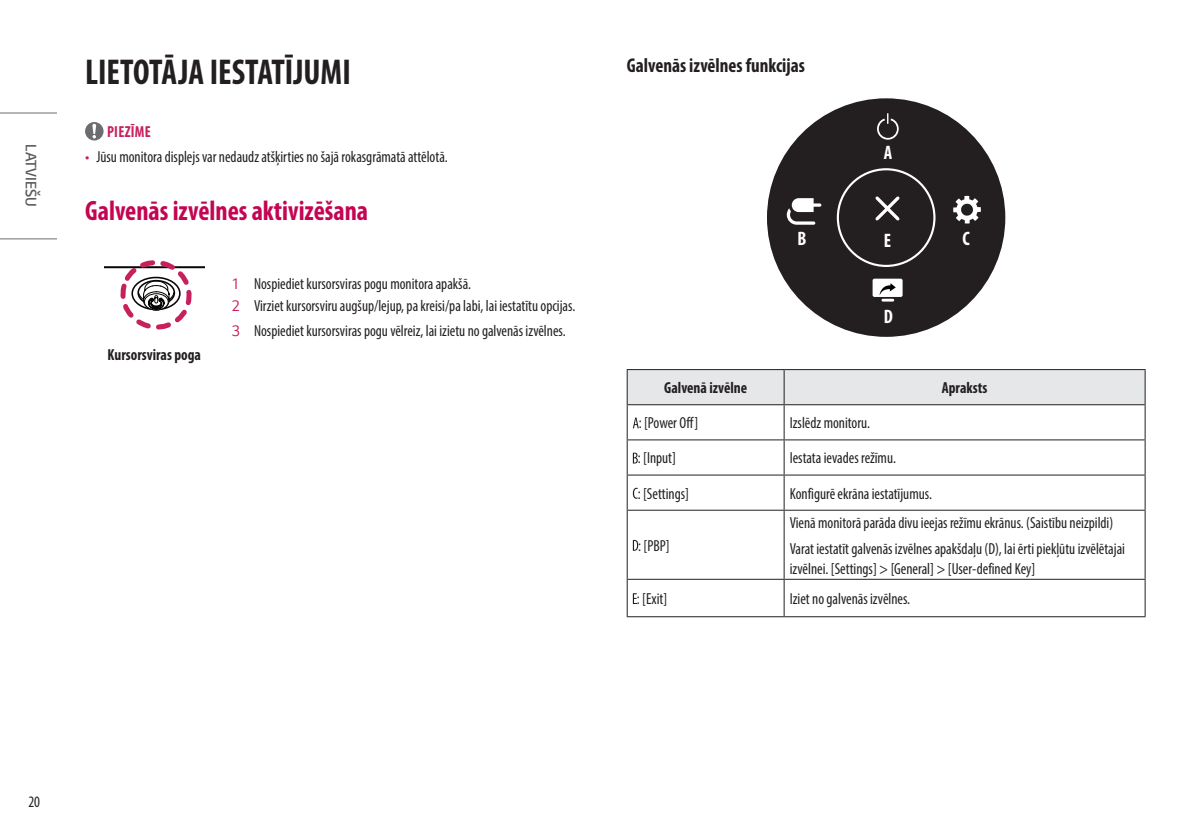
<style>
.page{position:relative;width:1191px;height:840px;background:#fff}
.page>*{position:absolute;margin:0;border:0;box-sizing:border-box;transform-origin:0 0}
.Title1{font:700 condensed 36px "Myriad Pro";color:#231f20;scale:.95 1}
.Title2{font:700 condensed 28px "Myriad Pro";color:#c30552;scale:.95 1}
.Title3{font:700 condensed 20px "Myriad Pro";color:#231f20;scale:.95 1}
.t1{font:700 condensed 19.6px "Myriad Pro";color:#fff;scale:.95 1}
.Body{font:condensed 16px/20px "Myriad Pro";color:#231f20;scale:.95 1}
.Body_Bold_Center{font:700 condensed 16px "Myriad Pro";color:#231f20;scale:.95 1}
.t2{font:300 16px "LG Smart";color:#57585a;scale:.95 1}
.Warning{font:700 condensed 16px "Myriad Pro";letter-spacing:.02em;color:#c8205d;scale:.95 1}
.s1{font-family:"LG Smart";font-stretch:normal;color:#c8205d}
</style>
<div class="page">
<hr style="left:0;top:112px;width:57px;height:1px;background:#6c6d70">
<hr style="left:0;top:238px;width:57px;height:1px;background:#6c6d70">
<svg style="left:85px;top:122px;width:19px;height:18px"></svg>
<hr style="left:104px;top:335px;width:100px;height:1px;background:#050504">
<svg style="left:104px;top:260px;width:100px;height:70px"></svg>
<div style="left:766px;top:97px;width:240px;height:240px;background:#231f20;border-radius:50%"></div>
<div style="left:836px;top:168px;width:99px;height:99px;border:2px solid #fff;border-radius:50%"></div>
<svg style="left:877px;top:118px;width:21px;height:22px"></svg>
<div style="left:878px;top:120px;width:19px;height:18px;background:#231f20;border-radius:50%"></div>
<svg style="left:787px;top:198px;width:34px;height:26px"></svg>
<svg style="left:875px;top:196px;width:25px;height:25px"></svg>
<svg style="left:953px;top:196px;width:28px;height:27px"></svg>
<svg style="left:879px;top:113px;width:17px;height:13px"></svg>
<div style="left:872px;top:278px;width:30px;height:19px;background:#fff;border-radius:2px"></div>
<svg style="left:879px;top:283px;width:16px;height:18px"></svg>
<div style="left:627px;top:370px;width:517px;height:34px;background:#e6e7e9"></div>
<hr style="left:626px;top:369px;width:158px;height:1px;background:#231f20">
<hr style="left:626px;top:370px;width:1px;height:34px;background:#231f20">
<hr style="left:784px;top:369px;width:361px;height:1px;background:#231f20">
<hr style="left:783px;top:370px;width:1px;height:34px;background:#231f20">
<hr style="left:1144px;top:370px;width:1px;height:34px;background:#231f20">
<hr style="left:626px;top:404px;width:158px;height:1px;background:#231f20">
<hr style="left:626px;top:405px;width:1px;height:34px;background:#231f20">
<hr style="left:784px;top:404px;width:361px;height:1px;background:#231f20">
<hr style="left:783px;top:405px;width:1px;height:34px;background:#231f20">
<hr style="left:1144px;top:405px;width:1px;height:34px;background:#231f20">
<hr style="left:626px;top:439px;width:158px;height:1px;background:#231f20">
<hr style="left:626px;top:440px;width:1px;height:34px;background:#231f20">
<hr style="left:784px;top:439px;width:361px;height:1px;background:#231f20">
<hr style="left:783px;top:440px;width:1px;height:34px;background:#231f20">
<hr style="left:1144px;top:440px;width:1px;height:34px;background:#231f20">
<hr style="left:626px;top:474px;width:158px;height:1px;background:#231f20">
<hr style="left:626px;top:475px;width:1px;height:34px;background:#231f20">
<hr style="left:784px;top:474px;width:361px;height:1px;background:#231f20">
<hr style="left:783px;top:475px;width:1px;height:34px;background:#231f20">
<hr style="left:1144px;top:475px;width:1px;height:34px;background:#231f20">
<hr style="left:626px;top:509px;width:158px;height:1px;background:#231f20">
<hr style="left:626px;top:510px;width:1px;height:68px;background:#231f20">
<hr style="left:784px;top:509px;width:361px;height:1px;background:#231f20">
<hr style="left:783px;top:510px;width:1px;height:68px;background:#231f20">
<hr style="left:1144px;top:510px;width:1px;height:68px;background:#231f20">
<hr style="left:626px;top:578px;width:158px;height:1px;background:#231f20">
<hr style="left:626px;top:579px;width:1px;height:37px;background:#231f20">
<hr style="left:784px;top:578px;width:361px;height:1px;background:#231f20">
<hr style="left:783px;top:579px;width:1px;height:37px;background:#231f20">
<hr style="left:1144px;top:579px;width:1px;height:37px;background:#231f20">
<hr style="left:626px;top:616px;width:158px;height:1px;background:#231f20">
<hr style="left:784px;top:616px;width:361px;height:1px;background:#231f20">
<svg style="left:633px;top:417px;width:6px;height:11px"></svg>
<svg style="left:633px;top:452px;width:5px;height:11px"></svg>
<svg style="left:633px;top:487px;width:5px;height:11px"></svg>
<svg style="left:633px;top:539px;width:5px;height:11px"></svg>
<svg style="left:633px;top:593px;width:4px;height:10px"></svg>
<p class="t2" style="left:42px;top:144px;width:67px;rotate:90deg">LATVIEŠU</p>
<p class="Title1" style="left:85px;top:49px;width:281px">LIETOTĀJA IESTATĪJUMI</p>
<p class="Warning" style="left:107px;top:122px;width:48px">PIEZĪME</p>
<p class="Body" style="left:85px;top:146px;width:383px"><span class="s1">•</span> Jūsu monitora displejs var nedaudz atšķirties no šajā rokasgrāmatā attēlotā.</p>
<p class="Title2" style="left:85px;top:192px;width:299px">Galvenās izvēlnes aktivizēšana</p>
<p class="Body_Bold_Center" style="left:108px;top:344px;width:100px">Kursorsviras poga</p>
<p class="Body" style="left:231px;top:273px;width:254px"><span class="s1">1</span> Nospiediet kursorsviras pogu monitora apakšā.</p>
<p class="Body" style="left:231px;top:295px;width:363px"><span class="s1">2</span> Virziet kursorsviru augšup/lejup, pa kreisi/pa labi, lai iestatītu opcijas.</p>
<p class="Body" style="left:231px;top:320px;width:353px"><span class="s1">3</span> Nospiediet kursorsviras pogu vēlreiz, lai izietu no galvenās izvēlnes.</p>
<p class="Title3" style="left:626px;top:53px;width:189px">Galvenās izvēlnes funkcijas</p>
<p class="t1" style="left:883px;top:140px;width:10px">A</p>
<p class="t1" style="left:799px;top:219px;width:11px">B</p>
<p class="t1" style="left:964px;top:219px;width:9px">C</p>
<p class="t1" style="left:883px;top:226px;width:10px">EE</p>
<p class="t1" style="left:797px;top:226px;width:11px">B</p>
<p class="t1" style="left:962px;top:226px;width:9px">C</p>
<p class="t1" style="left:883px;top:304px;width:11px">D</p>
<p class="Body_Bold_Center" style="left:664px;top:377px;width:89px">Galvenā izvēlne</p>
<p class="Body_Bold_Center" style="left:942px;top:377px;width:49px">Apraksts</p>
<p class="Body" style="left:639px;top:412px;width:64px">: [Power Off]</p>
<p class="Body" style="left:790px;top:412px;width:86px">Izslēdz monitoru.</p>
<p class="Body" style="left:638px;top:447px;width:42px">: [Input]</p>
<p class="Body" style="left:790px;top:447px;width:113px">Iestata ievades režīmu.</p>
<p class="Body" style="left:638px;top:483px;width:56px">: [Settings]</p>
<p class="Body" style="left:790px;top:483px;width:151px">Konfigurē ekrāna iestatījumus.</p>
<p class="Body" style="left:638px;top:535px;width:35px">: [PBP]</p>
<p class="Body" style="left:790px;top:512px;width:342px">Vienā monitorā parāda divu ieejas režīmu ekrānus. (Saistību neizpildi)</p>
<p class="Body" style="left:790px;top:538px;width:354px">Varat iestatīt galvenās izvēlnes apakšdaļu (D), lai ērti piekļūtu izvēlētajai izvēlnei. [Settings] &gt; [General] &gt; [User-defined Key]</p>
<p class="Body" style="left:637px;top:588px;width:33px">: [Exit]</p>
<p class="Body" style="left:790px;top:588px;width:128px">Iziet no galvenās izvēlnes.</p>
<p class="Body" style="left:28px;top:790px;width:14px">20</p>
</div>
